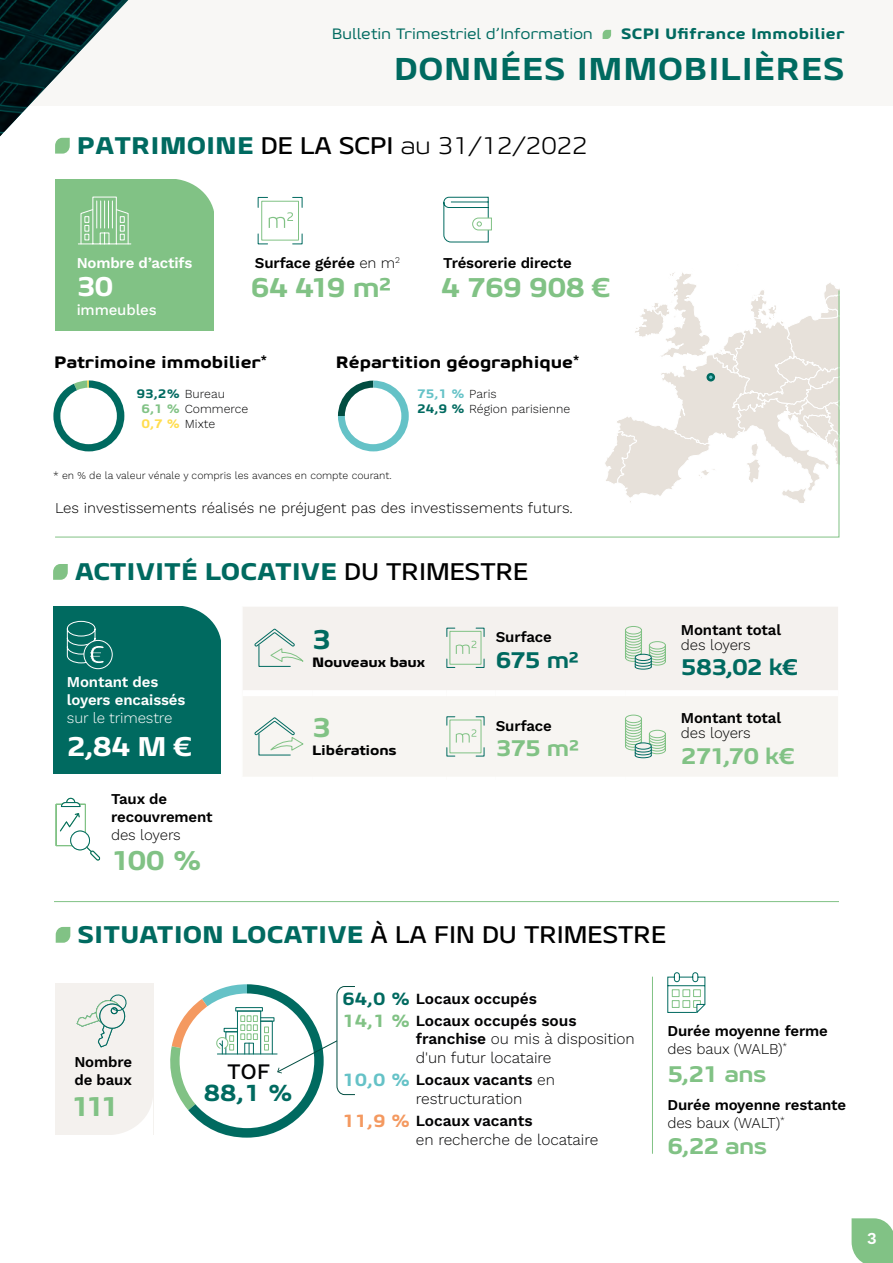
<style>
.page{position:relative;width:893px;height:1263px;background:#fff}
.page>*{position:absolute;margin:0;border:0;box-sizing:border-box;transform-origin:0 0}
.t1{font:800 31.5px "Geon Expanded";letter-spacing:.025em;color:#006a60}
.t2{font:800 27px "Geon Expanded";letter-spacing:-.05em;color:#81c285}
.t3{font:800 27px "Geon Expanded";color:#fff}
.t4{font:800 27px "Geon Expanded";color:#006a60}
.t5{font:800 24px "Geon Expanded";color:#006a60}
.t6{font:300 24px "Geon Expanded";color:#000}
.t7{font:800 23.1px "Geon Expanded";color:#006a60}
.t8{font:800 22.5px "Geon Expanded";letter-spacing:-.05em;color:#81c285}
.t9{font:800 22.5px "Geon Expanded";letter-spacing:-.045em;color:#006a60}
.t10{font:500 22.05px "Work Sans";color:#020203}
.t11{font:800 17.55px "Geon Expanded";color:#006a60}
.t12{font:800 17.55px "Geon Expanded";color:#81c285}
.t13{font:800 17.55px "Geon Expanded";color:#65c2c7}
.t14{font:800 17.55px "Geon Expanded";color:#f49960}
.t15{font:800 16.5px "Geon Expanded";color:#000}
.t16{font:300 15.45px/18.6px "Work Sans";letter-spacing:-.005em;color:#020203}
.t17{font:600 15.45px/22.4px "Work Sans";letter-spacing:-.005em;color:#020203}
.t18{font:600 15px/18px "Work Sans";letter-spacing:-.01em;color:#000}
.t19{font:300 15px "Work Sans";color:#000}
.t20{font:600 15px/18px "Work Sans";letter-spacing:-.01em;color:#fff}
.t21{font:15px "Geon Expanded";letter-spacing:.02em;color:#006a60}
.t22{font:800 15px "Geon Expanded";letter-spacing:.025em;color:#006a60}
.t23{font:300 15px "Work Sans";letter-spacing:-.01em;color:#fff}
.t24{font:500 15px "Work Sans";letter-spacing:-.01em;color:#fff}
.t25{font:800 13.5px "Geon Expanded";letter-spacing:-.01em;color:#000}
.t26{font:300 12.3px/14.7px "Work Sans";color:#020203}
.t27{font:800 12.3px "Geon Expanded";color:#65c2c7}
.t28{font:300 10.5px "Work Sans";color:#000}
.s1{font-weight:800;color:#006a60}
.s2{font-weight:500}
.s3{font-weight:300}
.s4{font-family:"Geon Expanded";font-weight:800;color:#006a60}
.s5{font-family:"Geon Expanded";font-weight:800;color:#81c285}
.s6{font-family:"Geon Expanded";font-weight:800;color:#ffdd4e}
.s7{font-family:"Work Sans";font-weight:300;color:#020203}
.s8{font-weight:500;color:#000}
.s9{font-weight:600}
</style>
<div class="page">
<svg style="left:170px;top:984px;width:185px;height:153px"></svg>
<div style="left:53px;top:607px;width:168px;height:167px;background:#006a60"></div>
<svg style="left:188px;top:607px;width:33px;height:33px"></svg>
<svg style="left:53px;top:564px;width:15px;height:16px"></svg>
<svg style="left:55px;top:797px;width:46px;height:64px"></svg>
<svg style="left:84px;top:640px;width:28px;height:29px"></svg>
<div style="left:84px;top:640px;width:29px;height:29px;border:1px solid #fff;border-radius:50%"></div>
<svg style="left:67px;top:621px;width:38px;height:43px"></svg>
<div style="left:55px;top:180px;width:159px;height:151px;background:#81c285"></div>
<svg style="left:182px;top:180px;width:32px;height:31px"></svg>
<svg style="left:257px;top:197px;width:46px;height:48px"></svg>
<svg style="left:443px;top:196px;width:49px;height:47px"></svg>
<hr style="left:54px;top:901px;width:785px;height:1px;background:#81c285">
<div style="left:243px;top:607px;width:595px;height:83px;background:#f4f1ee"></div>
<div style="left:243px;top:696px;width:595px;height:81px;background:#f7f5f2"></div>
<svg style="left:254px;top:628px;width:50px;height:39px;background:#dce4de"></svg>
<svg style="left:446px;top:627px;width:39px;height:41px;background:#dce5db"></svg>
<svg style="left:625px;top:626px;width:41px;height:44px;background:#cddecf"></svg>
<svg style="left:254px;top:717px;width:50px;height:39px"></svg>
<svg style="left:446px;top:716px;width:39px;height:41px"></svg>
<svg style="left:625px;top:714px;width:41px;height:44px"></svg>
<svg style="left:56px;top:927px;width:14px;height:16px"></svg>
<svg style="left:670px;top:272px;width:170px;height:18px"></svg>
<div style="left:809px;top:261px;width:30px;height:20px;background:#fff"></div>
<svg style="left:667px;top:972px;width:39px;height:41px"></svg>
<hr style="left:652px;top:977px;width:1px;height:177px;background:#81c285">
<div style="left:55px;top:983px;width:98px;height:152px;background:#f4f1ee"></div>
<svg style="left:116px;top:1101px;width:37px;height:34px"></svg>
<svg style="left:76px;top:994px;width:51px;height:54px"></svg>
<svg style="left:167px;top:290px;width:673px;height:248px"></svg>
<div style="left:0;top:0;width:893px;height:106px;background:#f8f7f5"></div>
<svg style="left:603px;top:30px;width:8px;height:9px"></svg>
<svg style="left:0;top:0;width:167px;height:538px"></svg>
<svg style="left:852px;top:1218px;width:41px;height:45px;background:#8bc68e"></svg>
<p class="t21" style="left:332px;top:24px;width:262px">Bulletin Trimestriel d’Information</p>
<p class="t22" style="left:621px;top:24px;width:225px">SCPI Ufifrance Immobilier</p>
<h1 class="t1" style="left:394px;top:48px;width:452px">DONNÉES IMMOBILIÈRES</h1>
<h3 class="t6" style="left:77px;top:130px;width:512px"><span class="s1">PATRIMOINE</span> <span class="s2">DE LA SCPI</span> au 31/12/2022</h3>
<p class="t20" style="left:77px;top:253px;width:117px">Nombre d’actifs</p>
<h2 class="t3" style="left:77px;top:269px;width:39px">30</h2>
<p class="t24" style="left:77px;top:299px;width:82px">immeubles</p>
<p class="t18" style="left:255px;top:253px;width:147px">Surface gérée <span class="s3">en m</span><sup>2</sup></p>
<h2 class="t2" style="left:251px;top:270px;width:142px">64 419 m²</h2>
<p class="t18" style="left:443px;top:253px;width:130px">Trésorerie directe</p>
<h2 class="t2" style="left:441px;top:270px;width:171px">4 769 908 €</h2>
<p class="t15" style="left:54px;top:351px;width:214px">Patrimoine immobilier<sup>*</sup></p>
<p class="t15" style="left:336px;top:351px;width:245px">Répartition géographique<sup>*</sup></p>
<p class="t26" style="left:141px;top:386px;width:109px;text-indent:-5px"><span class="s4">93,2%</span> Bureau<br><span class="s5">6,1 %</span> Commerce<br><span class="s6">0,7 %</span> Mixte</p>
<p class="t28" style="left:53px;top:468px;width:340px">* en % de la valeur vénale y compris les avances en compte courant.</p>
<p class="t27" style="left:417px;top:386px;width:81px">75,1 % <span class="s7">Paris</span></p>
<p class="t26" style="left:417px;top:401px;width:155px"><span class="s4">24,9 %</span> Région parisienne</p>
<p class="t19" style="left:55px;top:497px;width:519px">Les investissements réalisés ne préjugent pas des investissements futurs.</p>
<h3 class="t5" style="left:75px;top:555px;width:455px">ACTIVITÉ LOCATIVE <span class="s8">DU TRIMESTRE</span></h3>
<p class="t20" style="left:67px;top:672px;width:120px">Montant des loyers encaissés</p>
<p class="t23" style="left:67px;top:706px;width:107px">sur le trimestre</p>
<h2 class="t3" style="left:67px;top:729px;width:127px">2,84 M €</h2>
<p class="t18" style="left:111px;top:790px;width:103px">Taux de recouvrement</p>
<p class="t19" style="left:111px;top:824px;width:71px">des loyers</p>
<h2 class="t2" style="left:111px;top:843px;width:93px">100 %</h2>
<h2 class="t4" style="left:312px;top:621px;width:21px">3</h2>
<p class="t25" style="left:312px;top:653px;width:115px">Nouveaux baux</p>
<h2 class="t2" style="left:312px;top:710px;width:21px">3</h2>
<p class="t25" style="left:312px;top:741px;width:86px">Libérations</p>
<p class="t18" style="left:496px;top:627px;width:57px">Surface</p>
<h3 class="t9" style="left:496px;top:645px;width:85px">675 m²</h3>
<p class="t18" style="left:496px;top:716px;width:57px">Surface</p>
<h3 class="t8" style="left:496px;top:733px;width:85px">375 m²</h3>
<p class="t18" style="left:681px;top:620px;width:102px">Montant total</p>
<p class="t19" style="left:681px;top:633px;width:71px">des loyers</p>
<h3 class="t9" style="left:681px;top:652px;width:119px">583,02 k€</h3>
<p class="t18" style="left:681px;top:708px;width:102px">Montant total</p>
<p class="t19" style="left:681px;top:722px;width:71px">des loyers</p>
<h3 class="t8" style="left:681px;top:741px;width:115px">271,70 k€</h3>
<h3 class="t5" style="left:78px;top:918px;width:590px">SITUATION LOCATIVE <span class="s8">À LA FIN DU TRIMESTRE</span></h3>
<p class="t18" style="left:74px;top:1053px;width:59px">Nombre de baux</p>
<h2 class="t2" style="left:71px;top:1088px;width:50px">111</h2>
<h3 class="t10" style="left:227px;top:1054px;width:45px">TOF</h3>
<h3 class="t7" style="left:204px;top:1078px;width:91px">88,1 %</h3>
<p class="t17" style="left:416px;top:986px;width:162px">Locaux occupés<br>Locaux occupés sous</p>
<p class="t16" style="left:416px;top:1029px;width:220px"><span class="s9">franchise</span> ou mis à disposition d'un futur locataire</p>
<p class="t16" style="left:416px;top:1070px;width:141px"><span class="s9">Locaux vacants</span> en restructuration</p>
<p class="t17" style="left:416px;top:1109px;width:118px">Locaux vacants</p>
<p class="t16" style="left:416px;top:1130px;width:184px">en recherche de locataire</p>
<p class="t11" style="left:342px;top:987px;width:70px">64,0 %</p>
<p class="t12" style="left:342px;top:1009px;width:70px">14,1 %</p>
<p class="t13" style="left:342px;top:1068px;width:70px">10,0 %</p>
<p class="t14" style="left:342px;top:1109px;width:70px">11,9 %</p>
<p class="t18" style="left:667px;top:1022px;width:162px">Durée moyenne ferme <span class="s3">des baux (WALB)</span><sup>*</sup></p>
<h3 class="t8" style="left:667px;top:1059px;width:101px">5,21 ans</h3>
<p class="t18" style="left:667px;top:1095px;width:180px">Durée moyenne restante <span class="s3">des baux (WALT)</span><sup>*</sup></p>
<h3 class="t8" style="left:667px;top:1131px;width:102px">6,22 ans</h3>
</div>
